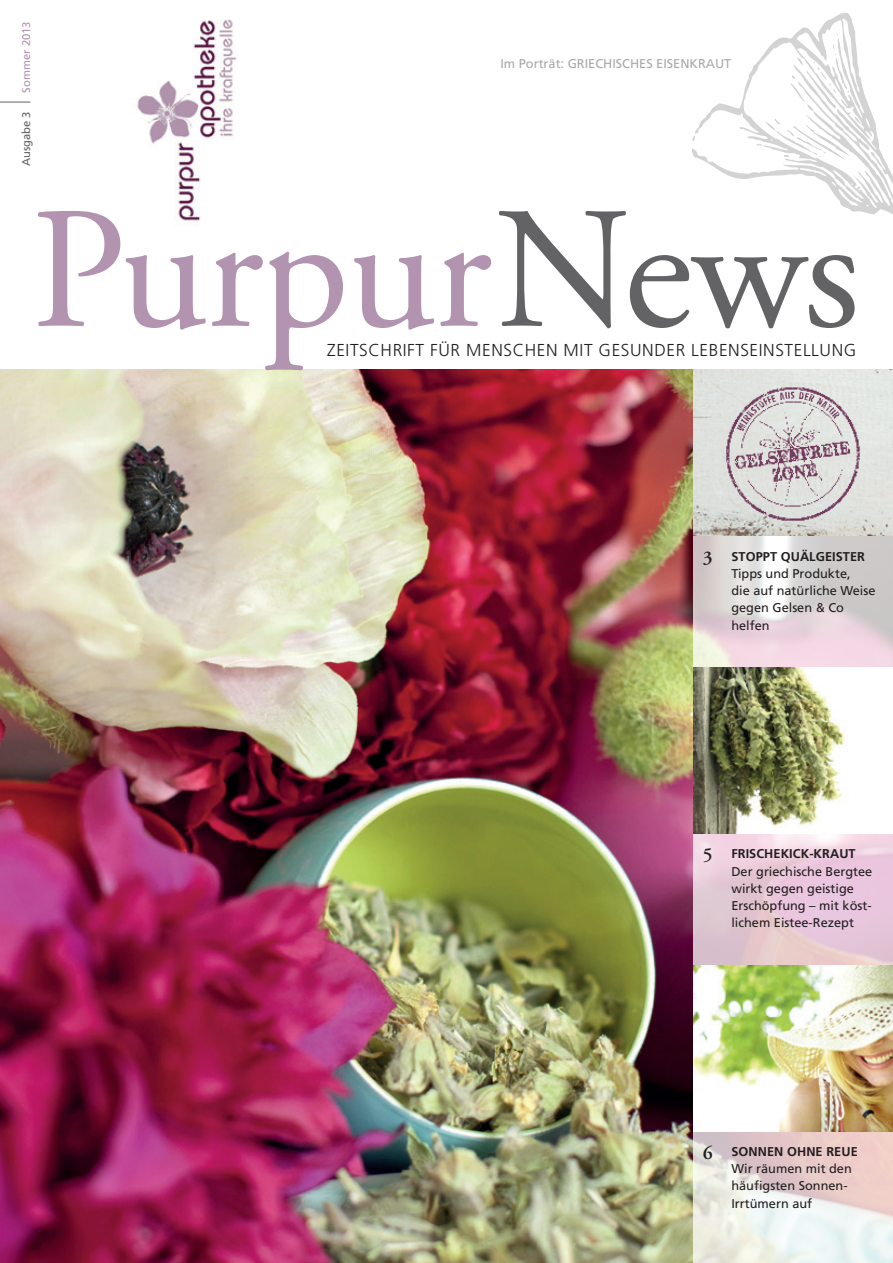
<style>
.page{position:relative;width:893px;height:1263px;background:#fff}
.page>*{position:absolute;margin:0;border:0;box-sizing:border-box;transform-origin:0 0}
.t1{font:172.8px "Adobe Garamond Pro";letter-spacing:-.01em;color:#b293b0}
.t2{font:600 19.5px "Adobe Garamond Pro";color:#231f20}
.t3{font:300 17.25px "Frutiger";letter-spacing:.035em;color:#231f20}
.t4{font:12.75px/17.2px "Frutiger";color:#231f20}
.t5{font:12.75px "Frutiger";color:#a8a9ad}
.t6{font:700 12.75px "Frutiger";letter-spacing:.005em;color:#231f20}
.t7{font:11.25px "Frutiger";color:#b293b0}
.t8{font:11.25px "Frutiger";color:#636366}
.s1{color:#636366}
.s2{font-family:"Adobe Garamond Pro";font-weight:600;font-size:19.5px}
.s3{font-weight:700}
</style>
<div class="page">
<img style="left:137px;top:19px;width:99px;height:204px">
<img style="left:0;top:370px;width:693px;height:893px">
<svg style="left:693px;top:536px;width:200px;height:727px;background:#e6d5da"></svg>
<hr style="left:0;top:102px;width:30px;height:1px;background:#636366">
<img style="left:693px;top:965px;width:200px;height:166px">
<img style="left:693px;top:668px;width:200px;height:165px">
<img style="left:693px;top:370px;width:200px;height:166px">
<svg style="left:692px;top:13px;width:201px;height:202px"></svg>
<img style="left:722px;top:383px;width:142px;height:141px">
<svg style="left:737px;top:392px;width:102px;height:39px;background:#cfc8cb"></svg>
<p class="t7" style="left:19px;top:93px;width:73px;rotate:-90deg">Sommer 2013</p>
<p class="t8" style="left:19px;top:166px;width:57px;rotate:-90deg">Ausgabe 3</p>
<p class="t5" style="left:500px;top:56px;width:232px">Im Porträt: GRIECHISCHES EISENKRAUT</p>
<h1 class="t1" style="left:31px;top:167px;width:830px">Purpur <span class="s1">News</span></h1>
<h3 class="t3" style="left:327px;top:341px;width:531px">ZEITSCHRIFT FÜR MENSCHEN MIT GESUNDER LEBENSEINSTELLUNG</h3>
<p class="t4" style="left:731px;top:547px;width:146px;text-indent:-29px"><span class="s2">3</span> <span class="s3">STOPPT QUÄLGEISTER<br></span>Tipps und Produkte,<br>die auf natürliche Weise gegen Gelsen &amp; Co helfen</p>
<h2 class="t2" style="left:703px;top:844px;width:11px">5</h2>
<p class="t6" style="left:731px;top:846px;width:126px">FRISCHEKICK-KRAUT</p>
<p class="t4" style="left:731px;top:862px;width:142px">Der griechische Bergtee wirkt gegen geistige<br>Erschöpfung – mit köst&shy;lichem Eistee-Rezept</p>
<h2 class="t2" style="left:703px;top:1142px;width:11px">6</h2>
<p class="t6" style="left:731px;top:1144px;width:104px">SONNEN OHNE REUE</p>
<p class="t4" style="left:731px;top:1160px;width:122px">Wir räumen mit den häufigsten Sonnen-<br>Irrtümern auf</p>
</div>
